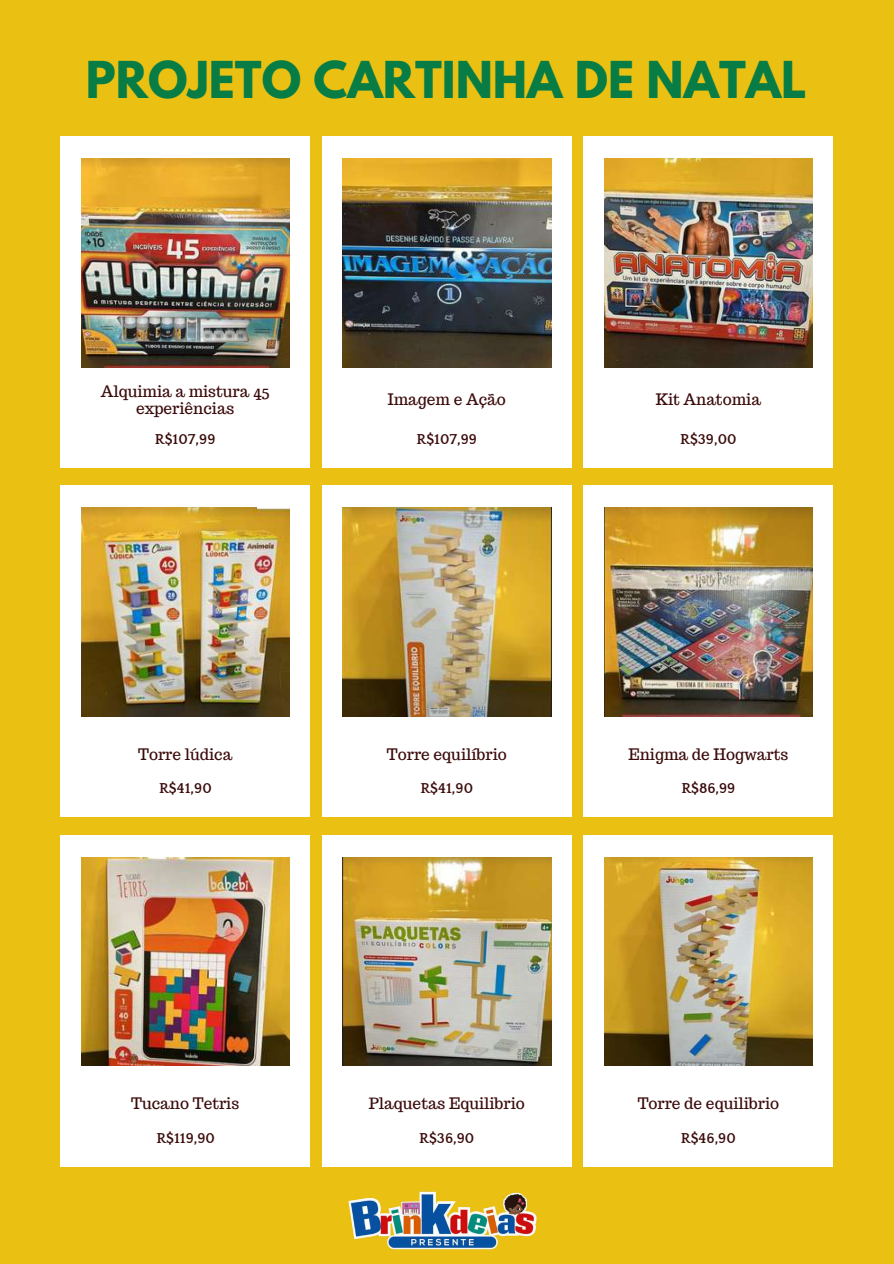
<style>
.page{position:relative;width:894px;height:1264px;background:#fff}
.page>*{position:absolute;margin:0;border:0;box-sizing:border-box;transform-origin:0 0}
.t1{font:700 45px "League Spartan";color:#087c45}
.t2{font:15.45px/17.2px "Trocchi";color:#3b0a0a;text-align:center}
.t3{font:700 14.7px "Quattrocento";color:#3b0a0a}
</style>
<div class="page">
<div style="left:0;top:0;width:893px;height:1263px;background:#eac113"></div>
<div style="left:61px;top:136px;width:249px;height:331px;background:#fff"></div>
<img style="left:81px;top:158px;width:208px;height:209px">
<div style="left:322px;top:136px;width:249px;height:331px;background:#fff"></div>
<img style="left:342px;top:158px;width:209px;height:209px">
<div style="left:583px;top:136px;width:249px;height:331px;background:#fff"></div>
<img style="left:604px;top:158px;width:208px;height:209px">
<div style="left:61px;top:485px;width:249px;height:331px;background:#fff"></div>
<img style="left:81px;top:508px;width:208px;height:208px">
<div style="left:322px;top:485px;width:249px;height:331px;background:#fff"></div>
<img style="left:342px;top:508px;width:209px;height:208px">
<div style="left:583px;top:485px;width:249px;height:331px;background:#fff"></div>
<img style="left:604px;top:508px;width:208px;height:208px">
<div style="left:61px;top:835px;width:249px;height:331px;background:#fff"></div>
<img style="left:81px;top:857px;width:208px;height:208px">
<div style="left:322px;top:835px;width:249px;height:331px;background:#fff"></div>
<img style="left:342px;top:857px;width:209px;height:208px">
<div style="left:583px;top:835px;width:249px;height:331px;background:#fff"></div>
<img style="left:604px;top:857px;width:208px;height:208px">
<img style="left:348px;top:1191px;width:189px;height:59px">
<h1 class="t1" style="left:86px;top:57px;width:722px">PROJETO CARTINHA DE NATAL</h1>
<p class="t2" style="left:101px;top:382px;width:170px">Alquimia a mistura 45 experiências</p>
<p class="t3" style="left:155px;top:431px;width:62px">R$107,99</p>
<p class="t2" style="left:388px;top:391px;width:119px">Imagem e Ação</p>
<p class="t3" style="left:416px;top:431px;width:62px">R$107,99</p>
<p class="t2" style="left:138px;top:745px;width:96px">Torre lúdica</p>
<p class="t2" style="left:387px;top:745px;width:121px">Torre equilíbrio</p>
<p class="t3" style="left:420px;top:780px;width:54px">R$41,90</p>
<p class="t3" style="left:159px;top:780px;width:54px">R$41,90</p>
<p class="t2" style="left:655px;top:391px;width:106px">Kit Anatomia</p>
<p class="t3" style="left:680px;top:431px;width:58px">R$39,00</p>
<p class="t2" style="left:628px;top:745px;width:161px">Enigma de Hogwarts</p>
<p class="t3" style="left:681px;top:780px;width:56px">R$86,99</p>
<p class="t2" style="left:131px;top:1094px;width:109px">Tucano Tetris</p>
<p class="t2" style="left:369px;top:1094px;width:157px">Plaquetas Equilibrio</p>
<p class="t3" style="left:419px;top:1130px;width:56px">R$36,90</p>
<p class="t3" style="left:156px;top:1130px;width:60px">R$119,90</p>
<p class="t2" style="left:637px;top:1094px;width:143px">Torre de equilibrio</p>
<p class="t3" style="left:680px;top:1130px;width:56px">R$46,90</p>
</div>
